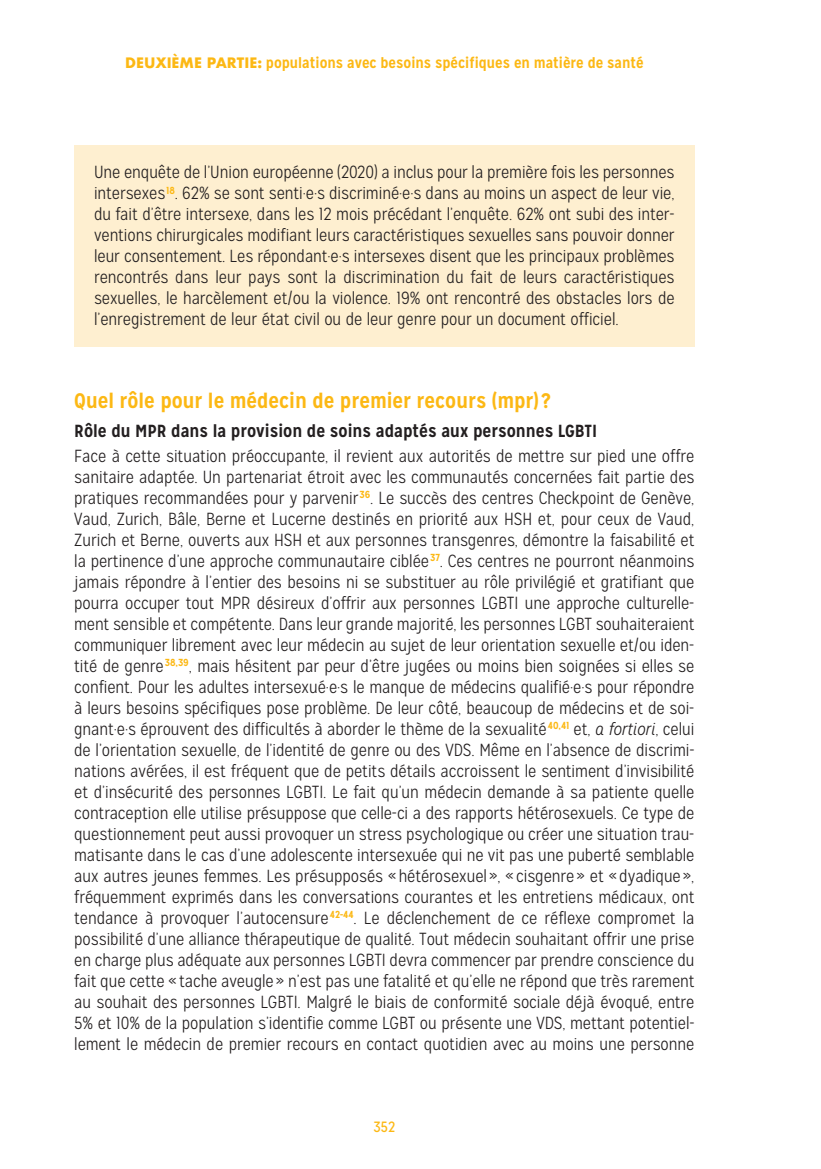
<style>
.page{position:relative;width:821px;height:1169px;background:#fff}
.page>*{position:absolute;margin:0;border:0;box-sizing:border-box;transform-origin:0 0}
.t1{font:700 21px "Mission Gothic";color:#fcb814}
.t2{font:300 17.5px/21px "Mission Gothic";letter-spacing:-.005em;color:#231f20;text-align:justify}
.t3{font:700 17.5px "Mission Gothic";color:#231f20}
.t4{font:700 14.88px "Mission Gothic";color:#fcb814}
.t5{font:14.88px "Mission Gothic";color:#fcb814}
.s1{font-family:"Futura";font-size:14px}
.s2{font-style:italic}
</style>
<div class="page">
<div style="left:74px;top:146px;width:620px;height:201px;background:#feefd0"></div>
<p class="t4" style="left:125px;top:53px;width:520px"><span class="s1">DEUXIÈME PARTIE:</span> populations avec besoins spécifiques en matière de santé</p>
<p class="t2" style="left:94px;top:162px;width:582px">Une enquête de l’Union européenne (2020) a inclus pour la première fois les personnes intersexes<sup>18</sup>. 62% se sont senti·e·s discriminé·e·s dans au moins un aspect de leur vie, du fait d’être intersexe, dans les 12 mois précédant l’enquête. 62% ont subi des inter&shy;ventions chirurgicales modifiant leurs caractéristiques sexuelles sans pouvoir donner leur consentement. Les répondant·e·s intersexes disent que les principaux problèmes rencontrés dans leur pays sont la discrimination du fait de leurs caractéristiques sexuelles, le harcèlement et/ou la violence. 19% ont rencontré des obstacles lors de l’enregistrement de leur état civil ou de leur genre pour un document officiel.</p>
<p class="t1" style="left:74px;top:387px;width:478px">Quel rôle pour le médecin de premier recours (mpr) ?</p>
<p class="t3" style="left:74px;top:420px;width:524px">Rôle du MPR dans la provision de soins adaptés aux personnes LGBTI</p>
<p class="t2" style="left:74px;top:445px;width:622px">Face à cette situation préoccupante, il revient aux autorités de mettre sur pied une offre sanitaire adaptée. Un partenariat étroit avec les communautés concernées fait partie des pratiques recommandées pour y parvenir<sup>36</sup>. Le succès des centres Checkpoint de Genève, Vaud, Zurich, Bâle, Berne et Lucerne destinés en priorité aux HSH et, pour ceux de Vaud, Zurich et Berne, ouverts aux HSH et aux personnes transgenres, démontre la faisabilité et la pertinence d’une approche communautaire ciblée<sup>37</sup>. Ces centres ne pourront néanmoins jamais répondre à l’entier des besoins ni se substituer au rôle privilégié et gratifiant que pourra occuper tout MPR désireux d’offrir aux personnes LGBTI une approche culturelle&shy;ment sensible et compétente. Dans leur grande majorité, les personnes LGBT souhaiteraient communiquer librement avec leur médecin au sujet de leur orientation sexuelle et/ou iden&shy;tité de genre<sup>38,39</sup>, mais hésitent par peur d’être jugées ou moins bien soignées si elles se confient. Pour les adultes intersexué·e·s le manque de médecins qualifié·e·s pour répondre à leurs besoins spécifiques pose problème. De leur côté, beaucoup de médecins et de soi&shy;gnant·e·s éprouvent des difficultés à aborder le thème de la sexualité<sup>40,41</sup> et, <span class="s2">a fortiori</span>, celui de l’orientation sexuelle, de l’identité de genre ou des VDS. Même en l’absence de discrimi&shy;nations avérées, il est fréquent que de petits détails accroissent le sentiment d’invisibilité et d’insécurité des personnes LGBTI. Le fait qu’un médecin demande à sa patiente quelle contraception elle utilise présuppose que celle-ci a des rapports hétérosexuels. Ce type de questionnement peut aussi provoquer un stress psychologique ou créer une situation trau&shy;matisante dans le cas d’une adolescente intersexuée qui ne vit pas une puberté semblable aux autres jeunes femmes. Les présupposés «hétérosexuel», «cisgenre» et «dyadique», fréquemment exprimés dans les conversations courantes et les entretiens médicaux, ont tendance à provoquer l’autocensure<sup>42-44</sup>. Le déclenchement de ce réflexe compromet la possibilité d’une alliance thérapeutique de qualité. Tout médecin souhaitant offrir une prise en charge plus adéquate aux personnes LGBTI devra commencer par prendre conscience du fait que cette «tache aveugle» n’est pas une fatalité et qu’elle ne répond que très rarement au souhait des personnes LGBTI. Malgré le biais de conformité sociale déjà évoqué, entre 5% et 10% de la population s’identifie comme LGBT ou présente une VDS, mettant potentiel&shy;lement le médecin de premier recours en contact quotidien avec au moins une personne</p>
<p class="t5" style="left:373px;top:1118px;width:23px">352</p>
</div>
